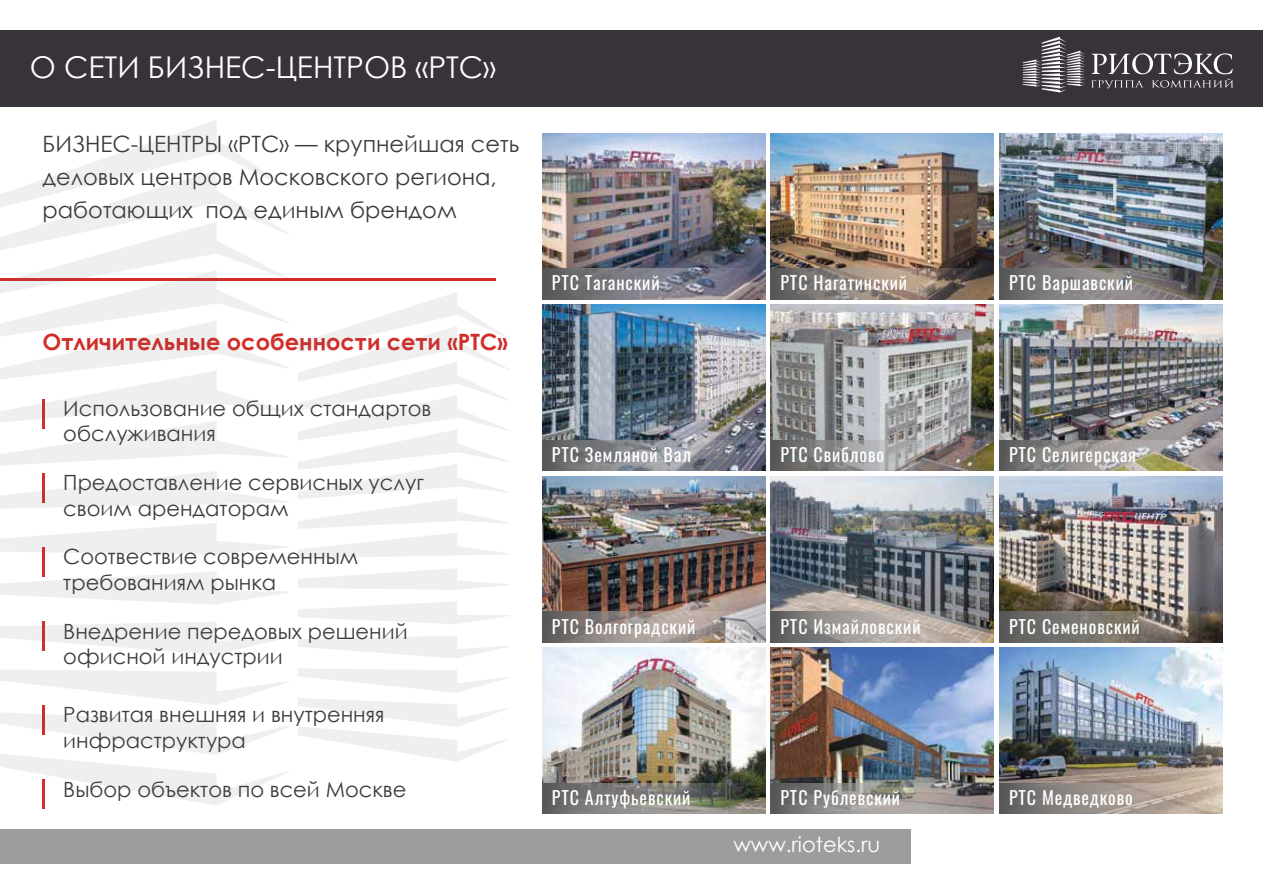
<style>
.page{position:relative;width:1263px;height:893px;background:#fff}
.page>*{position:absolute;margin:0;border:0;box-sizing:border-box;transform-origin:0 0}
.t1{font:30px "Century Gothic";color:#fff}
.t2{font:22.5px/33px "Century Gothic";color:#3c3c3b}
.t3{font:700 22.5px "Century Gothic";color:#d32d2a}
.t4{font:21px/25.2px "Century Gothic";color:#3c3c3b}
.t5{font:21px "Century Gothic";color:#fff}
.t6{font:18px "Oswald";letter-spacing:.05em;color:#fff}
</style>
<div class="page">
<div style="left:0;top:30px;width:1263px;height:76px;background:#38323a"></div>
<svg style="left:1023px;top:37px;width:62px;height:55px"></svg>
<svg style="left:1091px;top:53px;width:142px;height:35px"></svg>
<div style="left:0;top:829px;width:910px;height:34px;background:#9d9d9c"></div>
<hr style="left:42px;top:705px;width:3px;height:30px;background:#d32d2a">
<hr style="left:42px;top:779px;width:3px;height:30px;background:#d32d2a">
<hr style="left:0;top:279px;width:495px;height:2px;background:#d32d2a">
<svg style="left:0;top:713px;width:288px;height:92px"></svg>
<svg style="left:0;top:670px;width:288px;height:35px"></svg>
<svg style="left:0;top:621px;width:288px;height:34px"></svg>
<svg style="left:0;top:572px;width:288px;height:32px"></svg>
<svg style="left:0;top:523px;width:288px;height:31px"></svg>
<svg style="left:0;top:120px;width:289px;height:388px"></svg>
<svg style="left:298px;top:669px;width:212px;height:93px"></svg>
<svg style="left:298px;top:636px;width:212px;height:22px"></svg>
<svg style="left:298px;top:602px;width:212px;height:22px"></svg>
<svg style="left:298px;top:568px;width:212px;height:22px"></svg>
<svg style="left:298px;top:292px;width:212px;height:266px"></svg>
<hr style="left:42px;top:547px;width:3px;height:30px;background:#d32d2a">
<img style="left:542px;top:133px;width:223px;height:136px">
<svg style="left:542px;top:269px;width:223px;height:30px;background:#78767f"></svg>
<img style="left:542px;top:305px;width:223px;height:135px">
<svg style="left:542px;top:440px;width:223px;height:30px;background:#7f8088"></svg>
<img style="left:542px;top:476px;width:223px;height:136px">
<svg style="left:542px;top:612px;width:223px;height:30px;background:#9c9490"></svg>
<img style="left:542px;top:648px;width:223px;height:135px">
<svg style="left:542px;top:783px;width:223px;height:30px;background:#73746d"></svg>
<img style="left:999px;top:133px;width:223px;height:136px">
<svg style="left:999px;top:269px;width:223px;height:30px;background:#74716f"></svg>
<img style="left:999px;top:305px;width:223px;height:135px">
<svg style="left:999px;top:440px;width:223px;height:30px;background:#96928b"></svg>
<img style="left:999px;top:476px;width:223px;height:136px">
<svg style="left:999px;top:612px;width:223px;height:30px;background:#706a63"></svg>
<img style="left:999px;top:648px;width:223px;height:135px">
<svg style="left:999px;top:783px;width:223px;height:30px;background:#9d938b"></svg>
<img style="left:770px;top:133px;width:224px;height:136px">
<svg style="left:770px;top:269px;width:224px;height:30px;background:#83766d"></svg>
<img style="left:770px;top:305px;width:224px;height:135px">
<svg style="left:770px;top:440px;width:224px;height:30px;background:#898682"></svg>
<img style="left:770px;top:476px;width:224px;height:136px">
<svg style="left:770px;top:612px;width:224px;height:30px;background:#99928e"></svg>
<img style="left:770px;top:648px;width:224px;height:135px">
<svg style="left:770px;top:783px;width:224px;height:30px;background:#8b8784"></svg>
<h1 class="t1" style="left:30px;top:47px;width:468px">О СЕТИ БИЗНЕС-ЦЕНТРОВ «РТС»</h1>
<p class="t2" style="left:42px;top:127px;width:478px">БИЗНЕС-ЦЕНТРЫ «РТС» — крупнейшая сеть деловых центров Московского региона, работающих под единым брендом</p>
<p class="t3" style="left:42px;top:325px;width:467px">Отличительные особенности сети «РТС»</p>
<p class="t4" style="left:63px;top:396px;width:369px">Использование общих стандартов обслуживания</p>
<p class="t4" style="left:63px;top:470px;width:362px">Предоставление сервисных услуг своим арендаторам</p>
<p class="t4" style="left:63px;top:544px;width:296px">Соотвествие современным требованиям рынка</p>
<p class="t4" style="left:63px;top:618px;width:346px">Внедрение передовых решений офисной индустрии</p>
<p class="t4" style="left:63px;top:702px;width:323px">Развитая внешняя и внутренняя инфраструктура</p>
<p class="t4" style="left:63px;top:776px;width:345px">Выбор объектов по всей Москве</p>
<p class="t6" style="left:552px;top:267px;width:109px">РТC Таганский</p>
<p class="t6" style="left:552px;top:439px;width:141px">РТC Земляной Вал</p>
<p class="t6" style="left:552px;top:610px;width:145px">РТC Волгоградский</p>
<p class="t6" style="left:552px;top:782px;width:140px">РТC Алтуфьевский</p>
<p class="t6" style="left:780px;top:267px;width:128px">РТC Нагатинский</p>
<p class="t6" style="left:780px;top:439px;width:105px">РТC Свиблово</p>
<p class="t6" style="left:780px;top:610px;width:142px">РТC Измайловский</p>
<p class="t6" style="left:780px;top:782px;width:121px">РТC Рублевский</p>
<p class="t5" style="left:733px;top:830px;width:148px">www.rioteks.ru</p>
<p class="t6" style="left:1009px;top:267px;width:126px">РТC Варшавский</p>
<p class="t6" style="left:1009px;top:439px;width:129px">РТC Селигерская</p>
<p class="t6" style="left:1009px;top:610px;width:132px">РТC Семеновский</p>
<p class="t6" style="left:1009px;top:782px;width:125px">РТC Медведково</p>
</div>
